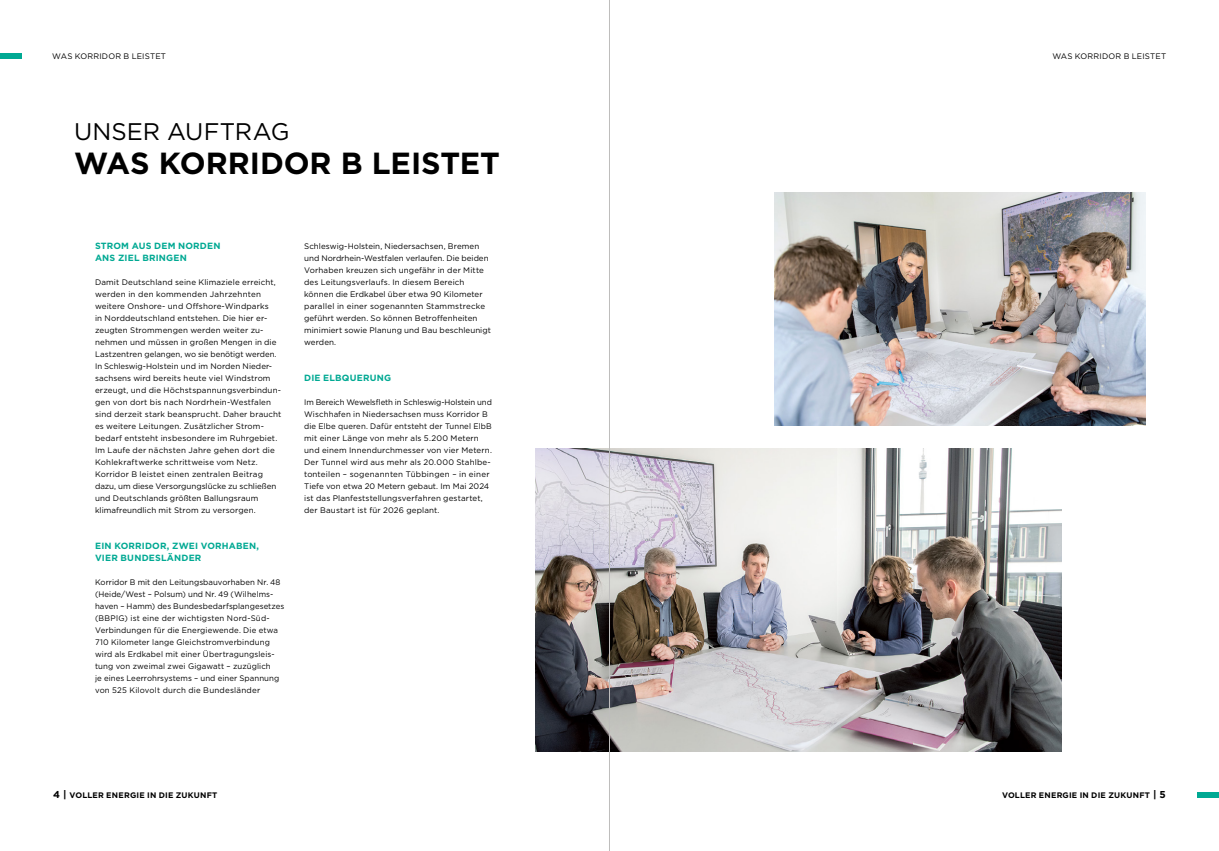
<style>
.page{position:relative;width:1219px;height:851px;background:#fff}
.page>*{position:absolute;margin:0;border:0;box-sizing:border-box;transform-origin:0 0}
.t1{font:700 30.5px "Gotham";color:#000}
.t2{font:24px "Gotham";color:#000}
.t3{font:700 9px/12px "Gotham";letter-spacing:.02em;color:#00a993}
.t4{font:8px/12px "Gotham";letter-spacing:.015em;color:#000}
.t5{font:700 8px "Gotham";letter-spacing:.025em;color:#000}
.s1{font-size:10px}
</style>
<div class="page">
<img style="left:775px;top:193px;width:370px;height:232px">
<img style="left:535px;top:448px;width:526px;height:303px">
<div style="left:0;top:53px;width:21px;height:6px;background:#00a993"></div>
<div style="left:1198px;top:792px;width:21px;height:5px;background:#00a993"></div>
<hr style="left:609px;top:0;width:1px;height:850px;background:#bebdbc">
<p class="t4" style="left:52px;top:50px;width:115px">WAS KORRIDOR B LEISTET</p>
<h2 class="t2" style="left:74px;top:116px;width:217px">UNSER AUFTRAG</h2>
<h1 class="t1" style="left:74px;top:142px;width:427px">WAS KORRIDOR B LEISTET</h1>
<p class="t3" style="left:95px;top:239px;width:127px">STROM AUS DEM NORDEN<br>ANS ZIEL BRINGEN</p>
<p class="t4" style="left:95px;top:276px;width:188px">Damit Deutschland seine Klimaziele erreicht, werden in den kommenden Jahrzehnten weitere Onshore- und Offshore-Windparks<br>in Norddeutschland entstehen. Die hier er&shy;zeugten Strommengen werden weiter zu&shy;nehmen und müssen in großen Mengen in die Lastzentren gelangen, wo sie benötigt werden.<br>In Schleswig-Holstein und im Norden Nieder&shy;sachsens wird bereits heute viel Windstrom erzeugt, und die Höchstspannungsverbindun&shy;gen von dort bis nach Nordrhein-Westfalen sind derzeit stark beansprucht. Daher braucht es weitere Leitungen. Zusätzlicher Strom&shy;bedarf entsteht insbesondere im Ruhrgebiet.<br>Im Laufe der nächsten Jahre gehen dort die Kohlekraftwerke schrittweise vom Netz.<br>Korridor B leistet einen zentralen Beitrag dazu, um diese Versorgungslücke zu schließen und Deutschlands größten Ballungsraum klimafreundlich mit Strom zu versorgen.</p>
<p class="t3" style="left:95px;top:539px;width:166px">EIN KORRIDOR, ZWEI VORHABEN,<br>VIER BUNDESLÄNDER</p>
<p class="t4" style="left:95px;top:576px;width:191px">Korridor B mit den Leitungsbauvorhaben Nr. 48 (Heide/West – Polsum) und Nr. 49 (Wilhelms&shy;haven – Hamm) des Bundesbedarfsplangesetzes (BBPlG) ist eine der wichtigsten Nord-Süd-Verbindungen für die Energiewende. Die etwa 710 Kilometer lange Gleichstromverbindung wird als Erdkabel mit einer Übertragungsleis&shy;tung von zweimal zwei Gigawatt – zuzüglich<br>je eines Leerrohrsystems – und einer Spannung von 525 Kilovolt durch die Bundesländer</p>
<p class="t4" style="left:304px;top:240px;width:188px">Schleswig-Holstein, Niedersachsen, Bremen und Nordrhein-Westfalen verlaufen. Die beiden Vorhaben kreuzen sich ungefähr in der Mitte des Leitungsverlaufs. In diesem Bereich können die Erdkabel über etwa 90 Kilometer parallel in einer sogenannten Stammstrecke geführt werden. So können Betroffenheiten minimiert sowie Planung und Bau beschleunigt werden.</p>
<p class="t3" style="left:304px;top:371px;width:88px">DIE ELBQUERUNG</p>
<p class="t4" style="left:304px;top:396px;width:189px">Im Bereich Wewelsfleth in Schleswig-Holstein und Wischhafen in Niedersachsen muss Korridor B die Elbe queren. Dafür entsteht der Tunnel ElbB mit einer Länge von mehr als 5.200 Metern und einem Innendurchmesser von vier Metern.<br>Der Tunnel wird aus mehr als 20.000 Stahlbe&shy;tonteilen – sogenannten Tübbingen – in einer Tiefe von etwa 20 Metern gebaut. Im Mai 2024 ist das Planfeststellungsverfahren gestartet, der Baustart ist für 2026 geplant.</p>
<p class="t5" style="left:53px;top:789px;width:166px"><span class="s1">4 |</span> VOLLER ENERGIE IN DIE ZUKUNFT</p>
<p class="t4" style="left:1052px;top:50px;width:115px">WAS KORRIDOR B LEISTET</p>
<p class="t5" style="left:1002px;top:789px;width:165px">VOLLER ENERGIE IN DIE ZUKUNFT <span class="s1">| 5</span></p>
</div>
